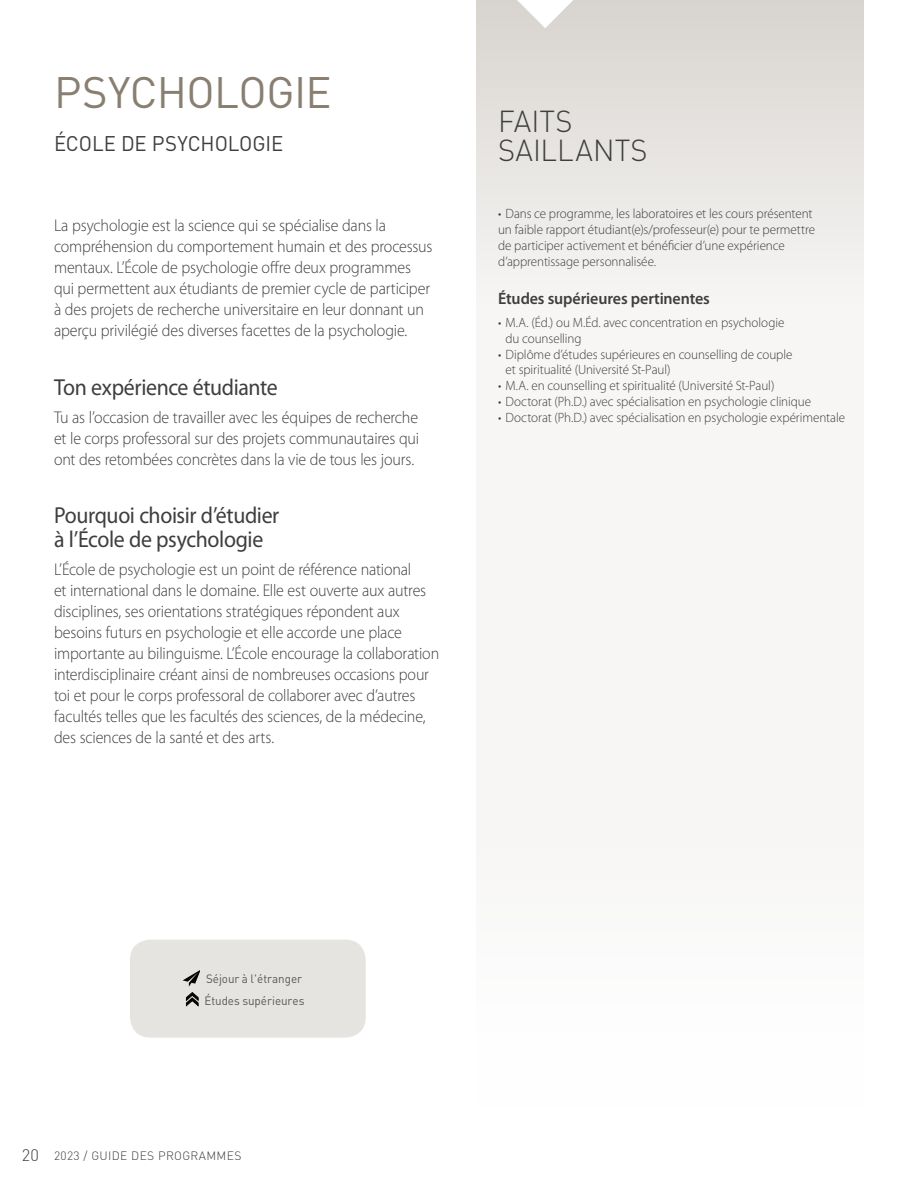
<style>
.page{position:relative;width:918px;height:1188px;background:#fff}
.page>*{position:absolute;margin:0;border:0;box-sizing:border-box;transform-origin:0 0}
.t1{font:43.5px "DIN";letter-spacing:-.015em;color:#887f71}
.t2{font:300 30px/28.5px "DIN";letter-spacing:.01em;color:#3e3e3f}
.t3{font:23.1px/24px "Myriad Pro";letter-spacing:-.015em;color:#3e3e3f;scale:.94 1}
.t4{font:21px "DIN";letter-spacing:-.005em;color:#3e3e3f}
.t5{font:300 16.95px/21px "Myriad Pro";letter-spacing:-.01em;color:#3e3e3f;scale:.94 1}
.t6{font:600 16.5px "Myriad Pro";letter-spacing:-.01em;color:#3e3e3f}
.t7{font:300 13.5px/15.8px "Myriad Pro";letter-spacing:-.005em;color:#3e3e3f}
.t8{font:12px/22.5px "DIN";letter-spacing:-.005em;color:#57585a}
.t9{font:300 12px "DIN";letter-spacing:.03em;color:#3e3e3f}
.s1{font-size:16.5px}
</style>
<div class="page">
<div style="left:477px;top:0;width:387px;height:1107px;background:#f7f6f5"></div>
<div style="left:477px;top:0;width:387px;height:328px;background:linear-gradient(to bottom,#d8d4cf,#f9f8f7)"></div>
<svg style="left:517px;top:0;width:56px;height:28px"></svg>
<div style="left:130px;top:940px;width:236px;height:98px;background:#e6e4e1;border-radius:20px"></div>
<svg style="left:183px;top:970px;width:16px;height:37px"></svg>
<h3 class="t1" style="left:54px;top:65px;width:279px">PSyCHOLOGiE</h3>
<h3 class="t4" style="left:54px;top:130px;width:231px">ÉCOLE DE PSyCHOLOGiE</h3>
<p class="t5" style="left:54px;top:215px;width:404px">La psychologie est la science qui se spécialise dans la compréhension du comportement humain et des processus mentaux. L’École de psychologie offre deux programmes qui permettent aux étudiants de premier cycle de participer à des projets de recherche universitaire en leur donnant un aperçu privilégié des diverses facettes de la psychologie.</p>
<p class="t3" style="left:54px;top:375px;width:240px">Ton expérience étudiante</p>
<p class="t5" style="left:54px;top:406px;width:390px;text-align:justify">Tu as l’occasion de travailler avec les équipes de recherche et le corps professoral sur des projets communautaires qui ont des retombées concrètes dans la vie de tous les jours.</p>
<p class="t3" style="left:54px;top:503px;width:241px">Pourquoi choisir d’étudier à l’École de psychologie</p>
<p class="t5" style="left:54px;top:559px;width:411px">L’École de psychologie est un point de référence national<br>et international dans le domaine. Elle est ouverte aux autres disciplines, ses orientations stratégiques répondent aux besoins futurs en psychologie et elle accorde une place importante au bilinguisme. L’École encourage la collaboration interdisciplinaire créant ainsi de nombreuses occasions pour toi et pour le corps professoral de collaborer avec d’autres facultés telles que les facultés des sciences, de la médecine, des sciences de la santé et des arts.</p>
<h3 class="t2" style="left:498px;top:107px;width:151px">FAITS<br>SAILLANTS</h3>
<p class="t7" style="left:498px;top:206px;width:319px">• Dans ce programme, les laboratoires et les cours présentent un faible rapport étudiant(e)s/professeur(e) pour te permettre de participer activement et bénéficier d’une expérience d’apprentissage personnalisée.</p>
<p class="t6" style="left:498px;top:288px;width:213px">Études supérieures pertinentes</p>
<p class="t7" style="left:506px;top:314px;width:280px;text-indent:-8px">• M.A. (Éd.) ou M.Éd. avec concentration en psychologie du counselling</p>
<p class="t7" style="left:506px;top:346px;width:288px;text-indent:-8px">• Diplôme d’études supérieures en counselling de couple et spiritualité (Université St-Paul)</p>
<p class="t7" style="left:498px;top:378px;width:278px">• M.A. en counselling et spiritualité (Université St-Paul)</p>
<p class="t7" style="left:498px;top:394px;width:314px">• Doctorat (Ph.D.) avec spécialisation en psychologie clinique</p>
<p class="t7" style="left:498px;top:409px;width:349px">• Doctorat (Ph.D.) avec spécialisation en psychologie expérimentale</p>
<p class="t8" style="left:204px;top:967px;width:102px">Séjour à l'étranger<br>Études supérieures</p>
<p class="t9" style="left:22px;top:1149px;width:221px"><span class="s1">20</span> 2023 / GUIDE DES PROG RAMMES</p>
</div>
